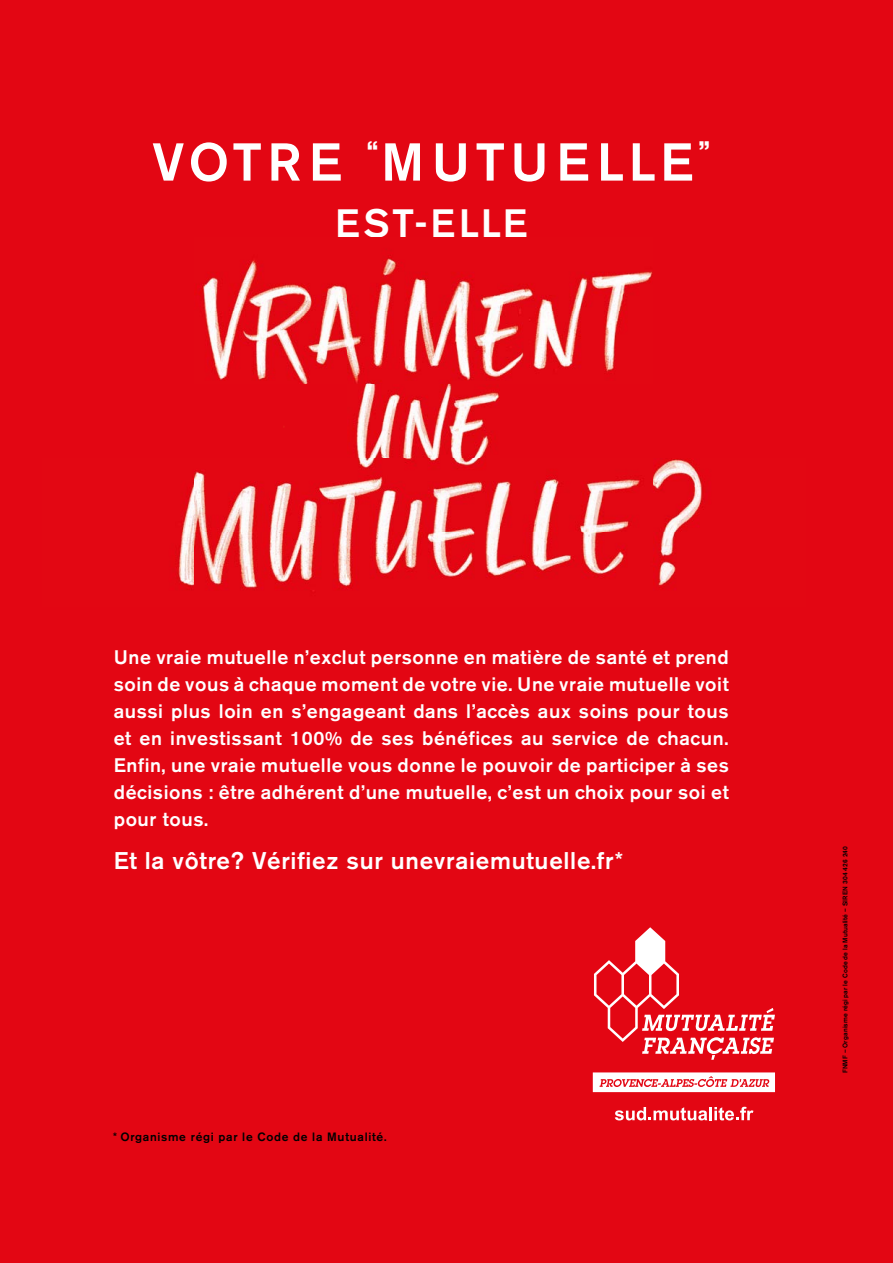
<style>
.page{position:relative;width:893px;height:1263px;background:#e30613}
.page>*{position:absolute;margin:0;border:0;box-sizing:border-box;transform-origin:0 0}
.t1{font:500 52.8px "Akzidenz Grotesk BE";letter-spacing:.1em;color:#fff}
.t2{font:500 39.15px "Akzidenz Grotesk BE";letter-spacing:.06em;color:#fff}
.t3{font:500 24px "Akzidenz Grotesk BE";letter-spacing:.03em;color:#fff}
.t4{font:500 19.5px/26.8px "Akzidenz Grotesk BE";letter-spacing:.03em;color:#fff;text-align:justify}
.t5{font:500 12px "Akzidenz Grotesk BE";letter-spacing:.06em;color:#000}
.t6{font:500 6.6px "Akzidenz Grotesk BE";letter-spacing:.025em;color:#000}
</style>
<div class="page">
<img style="left:202px;top:256px;width:451px;height:129px">
<img style="left:283px;top:385px;width:217px;height:74px">
<img style="left:177px;top:459px;width:526px;height:132px">
<svg style="left:593px;top:1072px;width:182px;height:20px;background:#f9ced1"></svg>
<svg style="left:594px;top:927px;width:181px;height:133px"></svg>
<svg style="left:615px;top:1107px;width:138px;height:13px"></svg>
<h1 class="t1" style="left:152px;top:130px;width:559px">VOTRE <sup>“</sup>MUTUELLE<sup>”</sup></h1>
<h2 class="t2" style="left:335px;top:199px;width:194px">EST-ELLE</h2>
<p class="t4" style="left:114px;top:644px;width:617px">Une vraie mutuelle n’exclut personne en matière de santé et prend soin de vous à chaque moment de votre vie. Une vraie mutuelle voit aussi plus loin en s’engageant dans l’accès aux soins pour tous et en investissant 100% de ses bénéfices au service de chacun.<br>Enfin, une vraie mutuelle vous donne le pouvoir de participer à ses décisions : être adhérent d’une mutuelle, c’est un choix pour soi et pour tous.</p>
<p class="t3" style="left:114px;top:845px;width:511px">Et la vôtre? Vérifiez sur unevraiemutuelle.fr*</p>
<p class="t5" style="left:113px;top:1129px;width:275px">* Organisme régi par le Code de la Mutualité.</p>
<p class="t6" style="left:841px;top:1073px;width:229px;rotate:-90deg">FNMF – Organisme régi par le Code de la Mutualité – SIREN 304 426 240</p>
</div>
